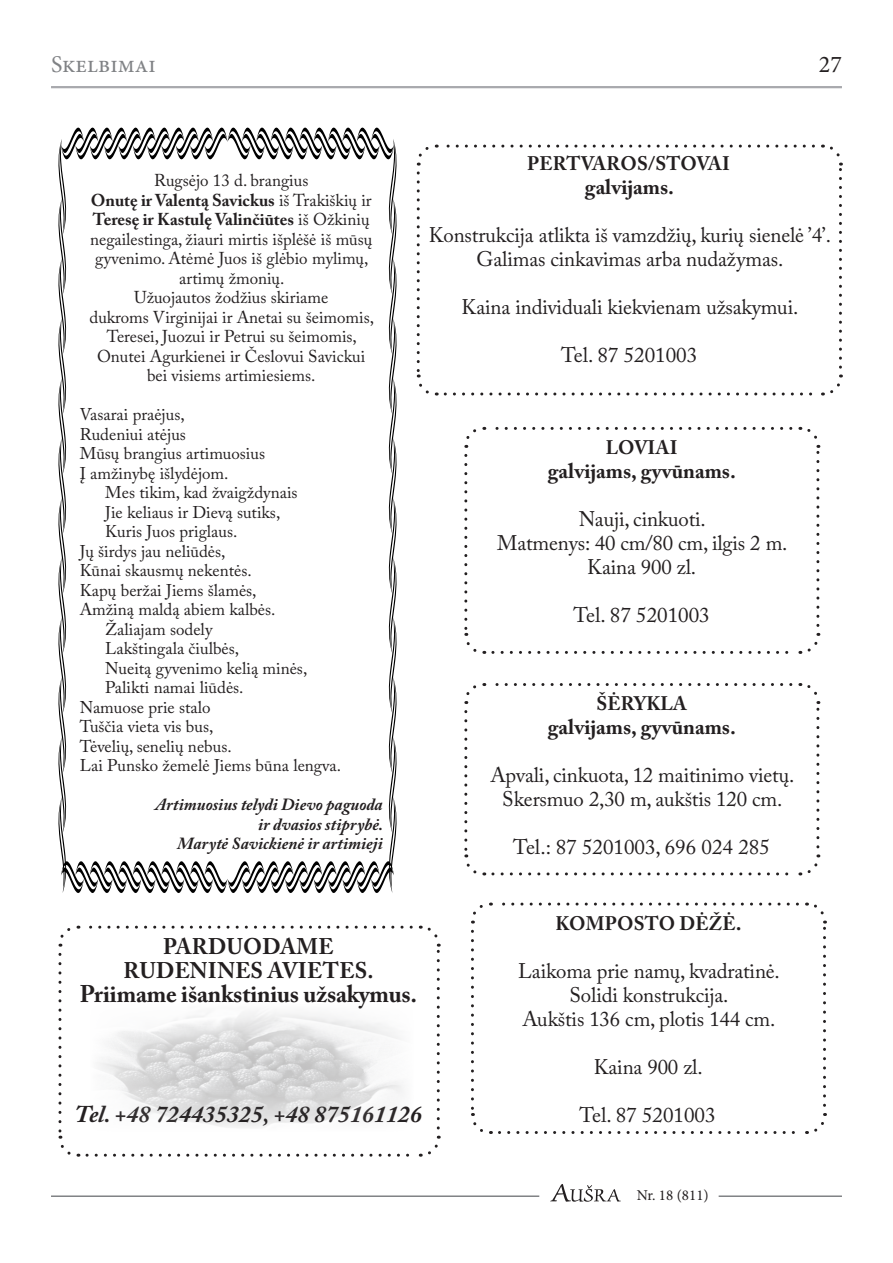
<style>
.page{position:relative;width:893px;height:1263px;background:#fff}
.page>*{position:absolute;margin:0;border:0;box-sizing:border-box;transform-origin:0 0}
.t1{font:700 24px "Adobe Caslon Pro";letter-spacing:-.005em;color:#231f20}
.t2{font:italic 700 24px "Adobe Caslon Pro";color:#231f20}
.t3{font:24px "Minion Pro";color:#808285}
.t4{font:24px "Minion Pro";color:#231f20}
.t5{font:700 22.5px/24px "Adobe Caslon Pro";letter-spacing:.015em;color:#231f20;text-align:center}
.t6{font:21px/24px "Adobe Caslon Pro";letter-spacing:-.005em;color:#231f20;text-align:center}
.t7{font:700 21px "Adobe Caslon Pro";color:#231f20}
.t8{font:700 19.5px "Adobe Caslon Pro";letter-spacing:.015em;color:#231f20}
.t9{font:17.1px/19.5px "Adobe Caslon Pro";color:#231f20;text-align:center}
.t10{font:16.95px/19.5px "Adobe Caslon Pro";color:#231f20}
.t11{font:italic 700 16.95px/19.5px "Adobe Caslon Pro";color:#231f20;text-align:right}
.t12{font:15px "Minion Pro";color:#231f20}
.s1{font-weight:700}
.s2{font-size:21px}
</style>
<div class="page">
<svg style="left:550px;top:1184px;width:71px;height:18px"></svg>
<hr style="left:51px;top:86px;width:791px;height:2px;background:#a8a9ad">
<hr style="left:719px;top:1195px;width:123px;height:2px;background:#808285">
<hr style="left:51px;top:1195px;width:488px;height:2px;background:#808285">
<svg style="left:58px;top:954px;width:21px;height:203px"></svg>
<svg style="left:87px;top:1136px;width:354px;height:21px"></svg>
<svg style="left:420px;top:925px;width:20px;height:203px"></svg>
<svg style="left:58px;top:925px;width:353px;height:22px"></svg>
<img style="left:99px;top:1011px;width:304px;height:117px">
<svg style="left:58px;top:127px;width:339px;height:766px"></svg>
<svg style="left:416px;top:173px;width:21px;height:223px"></svg>
<svg style="left:445px;top:374px;width:398px;height:22px"></svg>
<svg style="left:822px;top:144px;width:20px;height:223px"></svg>
<svg style="left:416px;top:144px;width:397px;height:22px"></svg>
<svg style="left:471px;top:931px;width:20px;height:203px"></svg>
<svg style="left:499px;top:1113px;width:328px;height:21px"></svg>
<svg style="left:806px;top:902px;width:20px;height:203px"></svg>
<svg style="left:471px;top:902px;width:326px;height:21px"></svg>
<svg style="left:464px;top:455px;width:21px;height:199px"></svg>
<svg style="left:493px;top:633px;width:328px;height:21px"></svg>
<svg style="left:800px;top:426px;width:20px;height:199px"></svg>
<svg style="left:464px;top:427px;width:327px;height:21px"></svg>
<svg style="left:464px;top:711px;width:21px;height:165px"></svg>
<svg style="left:493px;top:854px;width:328px;height:22px"></svg>
<svg style="left:800px;top:683px;width:20px;height:164px"></svg>
<svg style="left:464px;top:683px;width:327px;height:21px"></svg>
<h1 class="t3" style="left:51px;top:48px;width:106px">Skelbimai</h1>
<h1 class="t4" style="left:819px;top:48px;width:25px">27</h1>
<p class="t9" style="left:90px;top:170px;width:286px">Rugsėjo 13 d. brangius<br><span class="s1">Onutę ir Valentą Savickus</span> iš Trakiškių ir <span class="s1">Teresę ir Kastulę Valinčiūtes</span> iš Ožkinių negailestinga, žiauri mirtis išplėšė iš mūsų gyvenimo. Atėmė Juos iš glėbio mylimų, artimų žmonių.<br>Užuojautos žodžius skiriame<br>dukroms Virginijai ir Anetai su šeimomis, Teresei, Juozui ir Petrui su šeimomis, Onutei Agurkienei ir Česlovui Savickui bei visiems artimiesiems.</p>
<p class="t10" style="left:80px;top:404px;width:187px">Vasarai praėjus,<br>Rudeniui atėjus<br>Mūsų brangius artimuosius<br>Į amžinybę išlydėjom.</p>
<p class="t10" style="left:105px;top:482px;width:194px">Mes tikim, kad žvaigždynais</p>
<p class="t10" style="left:105px;top:502px;width:177px">Jie keliaus ir Dievą sutiks,</p>
<p class="t10" style="left:105px;top:521px;width:134px">Kuris Juos priglaus.</p>
<p class="t10" style="left:80px;top:541px;width:147px">Jų širdys jau neliūdės,</p>
<p class="t10" style="left:80px;top:560px;width:174px">Kūnai skausmų nekentės.</p>
<p class="t10" style="left:80px;top:580px;width:178px">Kapų beržai Jiems šlamės,</p>
<p class="t10" style="left:80px;top:599px;width:197px">Amžiną maldą abiem kalbės.</p>
<p class="t10" style="left:105px;top:619px;width:109px">Žaliajam sodely</p>
<p class="t10" style="left:105px;top:638px;width:135px">Lakštingala čiulbės,</p>
<p class="t10" style="left:105px;top:658px;width:204px">Nueitą gyvenimo kelią minės,</p>
<p class="t10" style="left:105px;top:677px;width:140px">Palikti namai liūdės.</p>
<p class="t10" style="left:80px;top:697px;width:132px">Namuose prie stalo</p>
<p class="t10" style="left:80px;top:716px;width:135px">Tuščia vieta vis bus,</p>
<p class="t10" style="left:80px;top:736px;width:153px">Tėvelių, senelių nebus.</p>
<p class="t10" style="left:80px;top:755px;width:263px">Lai Punsko žemelė Jiems būna lengva.</p>
<p class="t11" style="left:155px;top:794px;width:230px">Artimuosius telydi Dievo paguoda ir dvasios stiprybė.<br>Marytė Savickienė ir artimieji</p>
<p class="t8" style="left:527px;top:152px;width:204px">PERTVAROS/STOVAI</p>
<p class="t7" style="left:585px;top:175px;width:91px">galvijams.</p>
<p class="t6" style="left:429px;top:223px;width:403px">Konstrukcija atlikta iš vamzdžių, kurių sienelė ’4’.<br>Galimas cinkavimas arba nudažymas.</p>
<p class="t6" style="left:462px;top:295px;width:338px">Kaina individuali kiekvienam užsakymui.</p>
<p class="t6" style="left:561px;top:343px;width:138px">Tel. 87 5201003</p>
<p class="t8" style="left:606px;top:436px;width:73px">LOVIAI</p>
<p class="t7" style="left:548px;top:458px;width:190px">galvijams, gyvūnams.</p>
<p class="t6" style="left:497px;top:507px;width:292px">Nauji, cinkuoti.<br>Matmenys: 40 cm/80 cm, ilgis 2 m.<br>Kaina 900 zl.</p>
<p class="t6" style="left:574px;top:603px;width:138px">Tel. 87 5201003</p>
<p class="t8" style="left:596px;top:692px;width:92px">ŠĖRYKLA</p>
<p class="t7" style="left:548px;top:714px;width:190px">galvijams, gyvūnams.</p>
<p class="t6" style="left:490px;top:763px;width:305px">Apvali, cinkuota, 12 maitinimo vietų.<br>Skersmuo 2,30 m, aukštis 120 cm.</p>
<p class="t6" style="left:513px;top:835px;width:258px">Tel.: 87 5201003, 696 024 285</p>
<h2 class="t5" style="left:124px;top:934px;width:252px">PARDUODAME<br>RUDENINES AVIETES.</h2>
<h1 class="t1" style="left:80px;top:979px;width:339px">Priimame išankstinius užsakymus.</h1>
<h1 class="t2" style="left:75px;top:1099px;width:349px">Tel. +48 724435325, +48 875161126</h1>
<p class="t8" style="left:555px;top:911px;width:188px">KOMPOSTO DĖŽĖ<span class="s2">.</span></p>
<p class="t6" style="left:518px;top:958px;width:263px">Laikoma prie namų, kvadratinė.<br>Solidi konstrukcija.<br>Aukštis 136 cm, plotis 144 cm.</p>
<p class="t6" style="left:594px;top:1054px;width:111px">Kaina 900 zl.</p>
<p class="t6" style="left:579px;top:1102px;width:138px">Tel. 87 5201003</p>
<p class="t12" style="left:637px;top:1185px;width:74px">Nr. 18 (811)</p>
</div>
